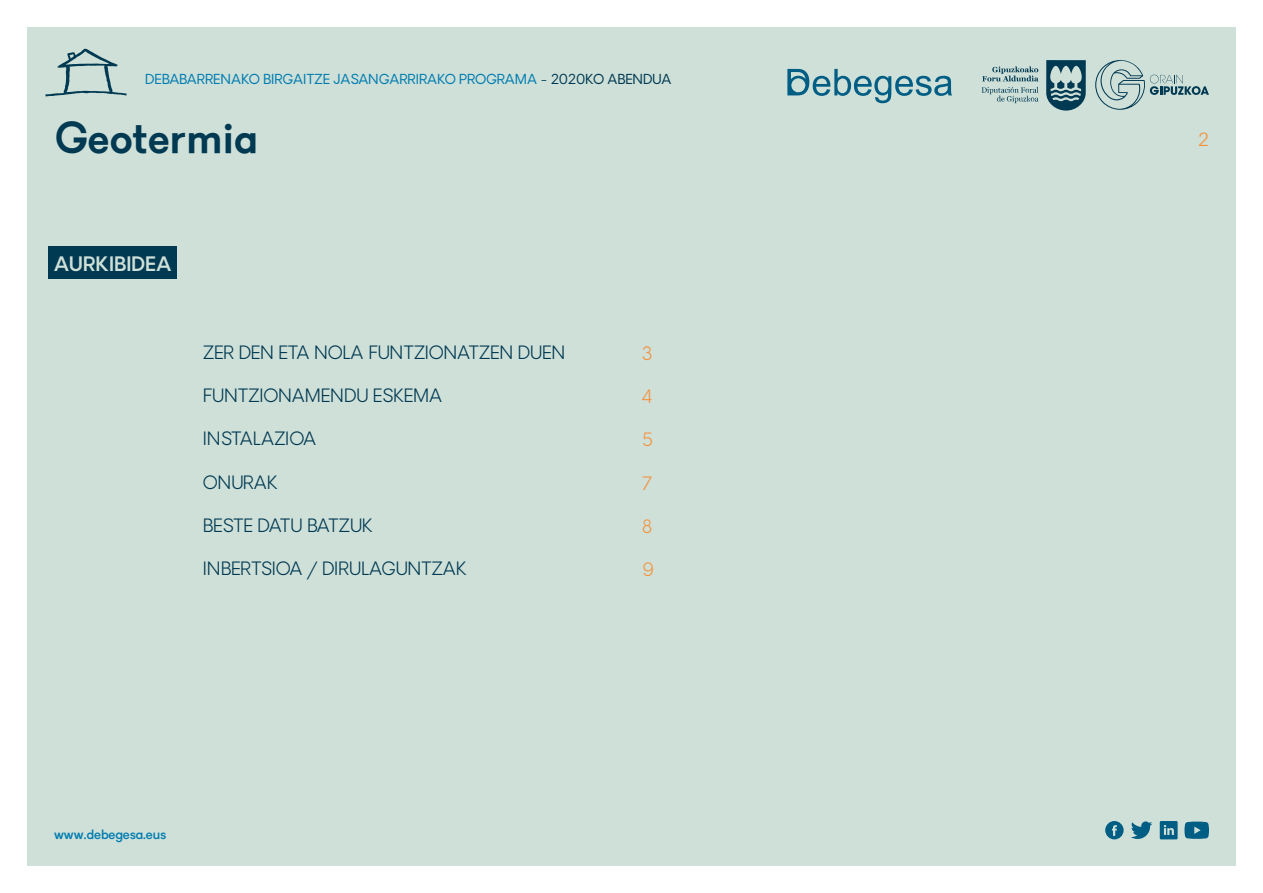
<style>
.page{position:relative;width:1263px;height:893px;background:#fff}
.page>*{position:absolute;margin:0;border:0;box-sizing:border-box;transform-origin:0 0}
.t1{font:600 42px "Granary";color:#003952}
.t2{font:600 19.5px "Granary";color:#cfe0d8}
.t3{font:300 18px "Granary";color:#003952}
.t4{font:300 18px "Granary";color:#f3923c}
.t5{font:300 18px "Atlas Grotesk";color:#f3923c}
.t6{font:13.5px "Granary";color:#007cb0}
.t7{font:500 13.5px "Granary";color:#007cb0}
.s1{color:#003952}
</style>
<div class="page">
<div style="left:27px;top:27px;width:1209px;height:839px;background:#cfe0d8"></div>
<svg style="left:1046px;top:60px;width:40px;height:51px"></svg>
<svg style="left:982px;top:66px;width:56px;height:15px"></svg>
<svg style="left:982px;top:87px;width:56px;height:16px"></svg>
<svg style="left:1095px;top:60px;width:114px;height:50px"></svg>
<svg style="left:45px;top:49px;width:82px;height:47px"></svg>
<svg style="left:1105px;top:821px;width:18px;height:18px"></svg>
<svg style="left:1131px;top:821px;width:21px;height:18px"></svg>
<svg style="left:1184px;top:822px;width:25px;height:17px"></svg>
<svg style="left:1160px;top:821px;width:17px;height:18px"></svg>
<svg style="left:787px;top:69px;width:165px;height:34px"></svg>
<div style="left:48px;top:246px;width:128px;height:33px;background:#003952"></div>
<p class="t6" style="left:145px;top:70px;width:528px">DEBABARRENAKO BIRGAITZE JASANGARRIRAKO PROGRAMA <span class="s1">- 2020KO ABENDUA</span></p>
<h1 class="t1" style="left:54px;top:110px;width:204px">Geotermia</h1>
<p class="t2" style="left:54px;top:251px;width:119px">AURKIBIDEA</p>
<p class="t3" style="left:203px;top:341px;width:364px">ZER DEN ETA NOLA FUNTZIONATZEN DUEN</p>
<p class="t3" style="left:203px;top:384px;width:241px">FUNTZIONAMENDU ESKEMA</p>
<p class="t3" style="left:203px;top:427px;width:115px">INSTALAZIOA</p>
<p class="t3" style="left:203px;top:471px;width:76px">ONURAK</p>
<p class="t3" style="left:203px;top:514px;width:171px">BESTE DATU BATZUK</p>
<p class="t3" style="left:203px;top:557px;width:265px">INBERTSIOA / DIRULAGUNTZAK</p>
<p class="t4" style="left:642px;top:342px;width:12px">3</p>
<p class="t4" style="left:642px;top:385px;width:12px">4</p>
<p class="t4" style="left:642px;top:428px;width:13px">5</p>
<p class="t4" style="left:642px;top:472px;width:11px">7</p>
<p class="t4" style="left:642px;top:515px;width:12px">8</p>
<p class="t4" style="left:642px;top:558px;width:13px">9</p>
<p class="t7" style="left:54px;top:825px;width:114px">www.debegesa.eus</p>
<p class="t5" style="left:1198px;top:125px;width:12px">2</p>
</div>
